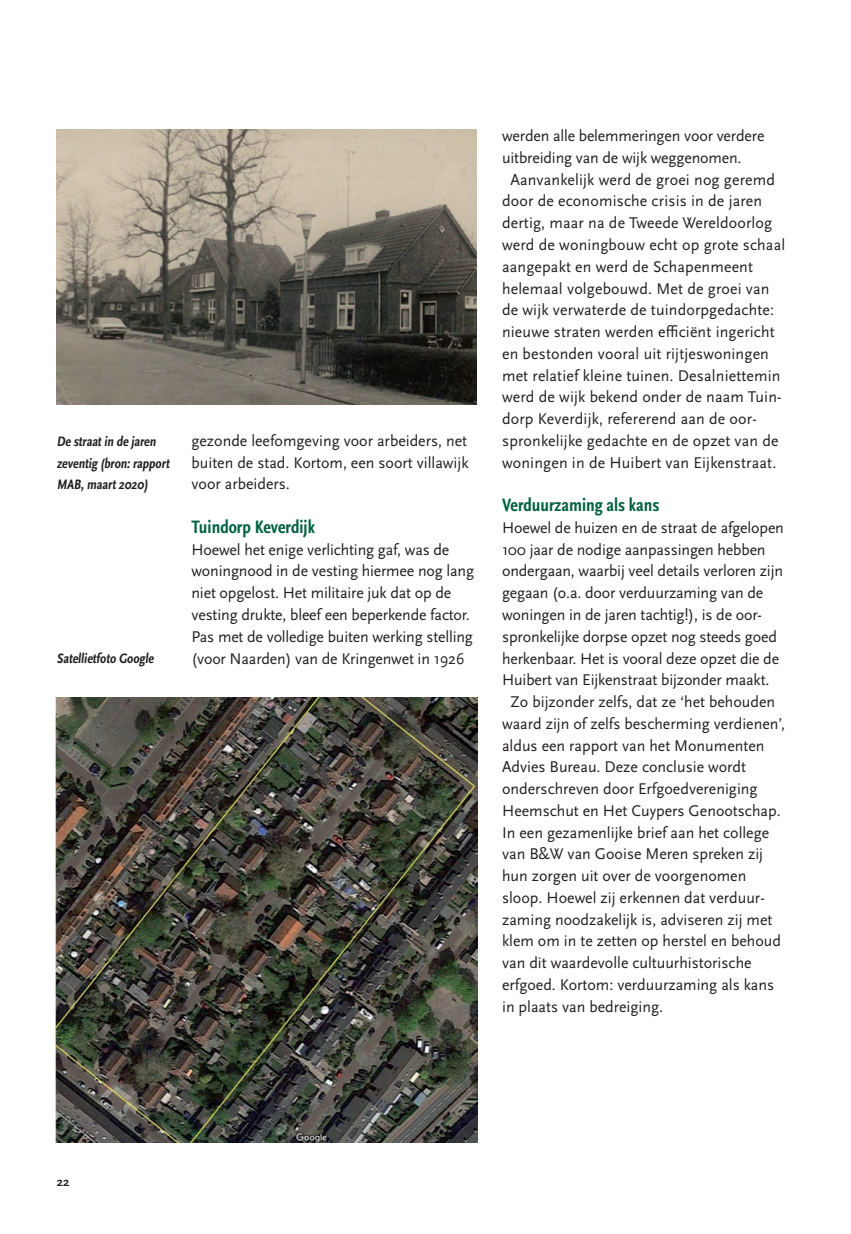
<style>
.page{position:relative;width:851px;height:1234px;background:#fff}
.page>*{position:absolute;margin:0;border:0;box-sizing:border-box;transform-origin:0 0}
.t1{font:700 condensed 18.75px "Scala Sans Pro";color:#036141}
.t2{font:16.2px/21.8px "Scala Sans Pro";color:#231f20;text-align:justify}
.t3{font:700 condensed 14.25px/21.8px "Scala Sans Pro";color:#231f20}
.t4{font:700 12.75px "Scala Sans Pro";color:#231f20}
</style>
<div class="page">
<img style="left:55px;top:697px;width:422px;height:445px">
<img style="left:56px;top:130px;width:420px;height:274px">
<p class="t3" style="left:57px;top:430px;width:116px">De straatin de jaren zeventig (bron:rapport<br>MAB,maart2020)</p>
<p class="t3" style="left:57px;top:648px;width:101px">Satellietfoto Google</p>
<p class="t2" style="left:191px;top:429px;width:278px">gezonde leefomgeving voor arbeiders, net buiten de stad. Kortom, een soort villawijk voor arbeiders.</p>
<p class="t1" style="left:191px;top:516px;width:125px">Tuindorp Keverdijk</p>
<p class="t2" style="left:191px;top:538px;width:284px;text-align:left">Hoewel het enige verlichting gaf, was de woningnood in de vesting hiermee nog lang niet opgelost. Het militaire juk dat op de vesting drukte, bleef een beperkende factor.<br>Pas met de volledige buiten werking stelling (voor Naarden) van de Kringenwet in 1926</p>
<p class="t2" style="left:502px;top:125px;width:264px">werden alle belemmeringen voor verdere</p>
<p class="t2" style="left:502px;top:147px;width:241px">uitbreiding van de wijk weggenomen.</p>
<p class="t2" style="left:510px;top:168px;width:266px">Aanvankelijk werd de groei nog geremd</p>
<p class="t2" style="left:502px;top:190px;width:261px">door de economische crisis in de jaren</p>
<p class="t2" style="left:502px;top:212px;width:272px">dertig, maar na de Tweede Wereldoorlog</p>
<p class="t2" style="left:502px;top:234px;width:284px">werd de woningbouw echt op grote schaal</p>
<p class="t2" style="left:502px;top:255px;width:252px">aangepakt en werd de Schapenmeent</p>
<p class="t2" style="left:502px;top:277px;width:269px">helemaal volgebouwd. Met de groei van</p>
<p class="t2" style="left:502px;top:299px;width:273px">de wijk verwaterde de tuindorpgedachte:</p>
<p class="t2" style="left:502px;top:321px;width:274px">nieuwe straten werden efficiënt ingericht</p>
<p class="t2" style="left:502px;top:343px;width:268px">en bestonden vooral uit rijtjeswoningen</p>
<p class="t2" style="left:502px;top:364px;width:280px">met relatief kleine tuinen. Desalniettemin</p>
<p class="t2" style="left:502px;top:386px;width:281px">werd de wijk bekend onder de naam Tuin-</p>
<p class="t2" style="left:502px;top:408px;width:256px">dorp Keverdijk, refererend aan de oor-</p>
<p class="t2" style="left:502px;top:429px;width:278px">spronkelijke gedachte en de opzet van de</p>
<p class="t2" style="left:502px;top:451px;width:276px">woningen in de Huibert van Eijkenstraat.</p>
<p class="t1" style="left:502px;top:494px;width:159px">Verduurzaming als kans</p>
<p class="t2" style="left:502px;top:516px;width:283px">Hoewel de huizen en de straat de afgelopen</p>
<p class="t2" style="left:502px;top:538px;width:265px">100 jaar de nodige aanpassingen hebben</p>
<p class="t2" style="left:502px;top:560px;width:282px">ondergaan, waarbij veel details verloren zijn</p>
<p class="t2" style="left:502px;top:582px;width:263px">gegaan (o.a. door verduurzaming van de</p>
<p class="t2" style="left:502px;top:603px;width:261px">woningen in de jaren tachtig!), is de oor-</p>
<p class="t2" style="left:502px;top:625px;width:276px">spronkelijke dorpse opzet nog steeds goed</p>
<p class="t2" style="left:502px;top:647px;width:278px">herkenbaar. Het is vooral deze opzet die de</p>
<p class="t2" style="left:502px;top:669px;width:269px">Huibert van Eijkenstraat bijzonder maakt.</p>
<p class="t2" style="left:510px;top:690px;width:266px">Zo bijzonder zelfs, dat ze ‘het behouden</p>
<p class="t2" style="left:502px;top:712px;width:284px">waard zijn of zelfs bescherming verdienen’,</p>
<p class="t2" style="left:502px;top:734px;width:264px">aldus een rapport van het Monumenten</p>
<p class="t2" style="left:502px;top:756px;width:245px">Advies Bureau. Deze conclusie wordt</p>
<p class="t2" style="left:502px;top:777px;width:257px">onderschreven door Erfgoedvereniging</p>
<p class="t2" style="left:502px;top:799px;width:280px">Heemschut en Het Cuypers Genootschap.</p>
<p class="t2" style="left:502px;top:821px;width:269px">In een gezamenlijke brief aan het college</p>
<p class="t2" style="left:502px;top:843px;width:262px">van B&amp;W van Gooise Meren spreken zij</p>
<p class="t2" style="left:502px;top:864px;width:246px">hun zorgen uit over de voorgenomen</p>
<p class="t2" style="left:502px;top:886px;width:264px">sloop. Hoewel zij erkennen dat verduur-</p>
<p class="t2" style="left:502px;top:908px;width:272px">zaming noodzakelijk is, adviseren zij met</p>
<p class="t2" style="left:502px;top:930px;width:280px">klem om in te zetten op herstel en behoud</p>
<p class="t2" style="left:502px;top:951px;width:251px">van dit waardevolle cultuurhistorische</p>
<p class="t2" style="left:502px;top:973px;width:274px">erfgoed. Kortom: verduurzaming als kans</p>
<p class="t2" style="left:502px;top:995px;width:163px">in plaats van bedreiging.</p>
<p class="t4" style="left:57px;top:1174px;width:14px">22</p>
</div>
